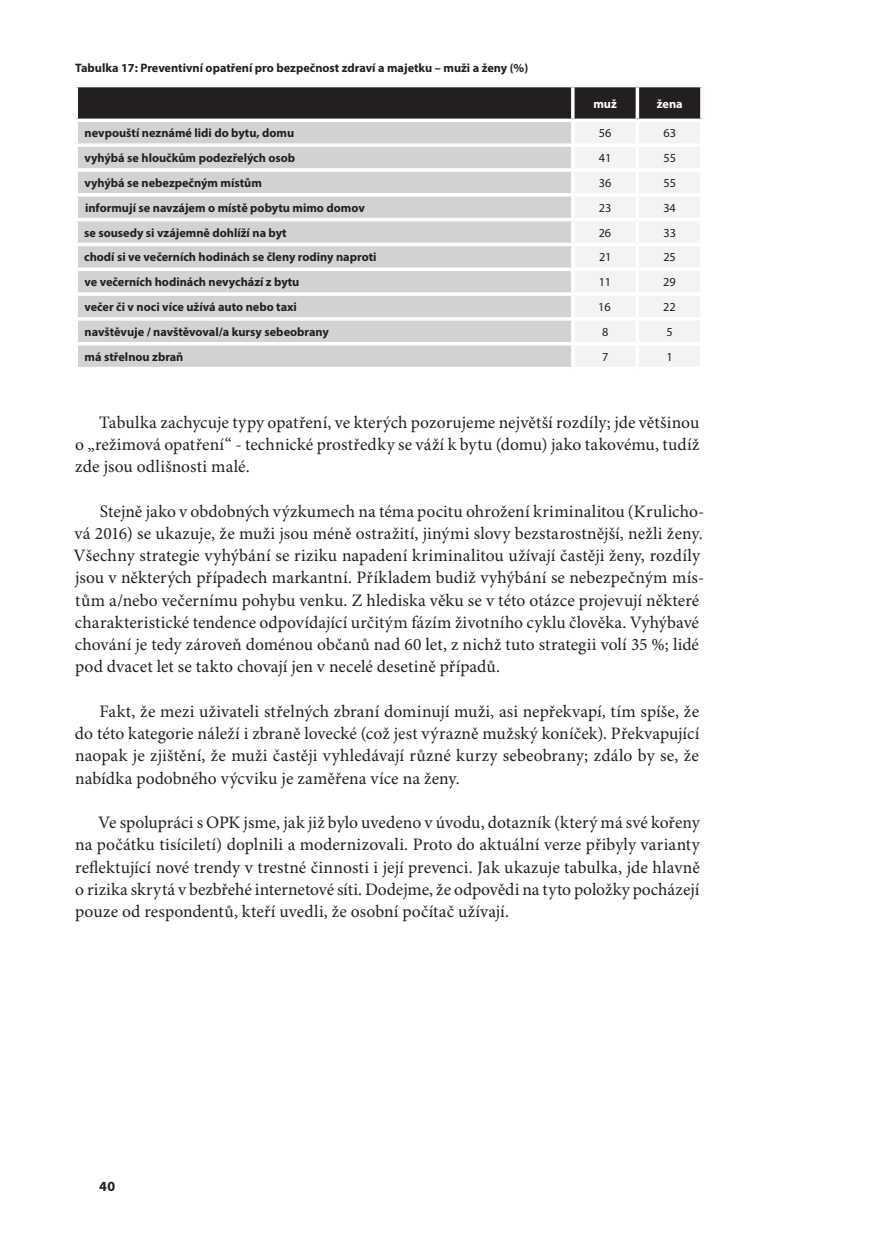
<style>
.page{position:relative;width:874px;height:1241px;background:#fff}
.page>*{position:absolute;margin:0;border:0;box-sizing:border-box;transform-origin:0 0}
.t1{font:17.5px/22.2px "Minion Pro";letter-spacing:.005em;color:#231f20;text-align:justify}
.t2{font:700 14px "Myriad Pro";color:#231f20}
.t3{font:700 12.25px "Myriad Pro";color:#231f20}
.t4{font:12.25px "Myriad Pro";color:#231f20}
.t5{font:700 12.25px "Myriad Pro";color:#fff}
</style>
<div class="page">
<svg style="left:78px;top:87px;width:621px;height:280px"></svg>
<svg style="left:570px;top:87px;width:4px;height:32px"></svg>
<hr style="left:635px;top:87px;width:3px;height:32px;background:#fff">
<hr style="left:635px;top:122px;width:3px;height:21px;background:#fff">
<svg style="left:77px;top:143px;width:495px;height:4px"></svg>
<hr style="left:572px;top:143px;width:65px;height:4px;background:#fff">
<hr style="left:637px;top:143px;width:66px;height:4px;background:#fff">
<hr style="left:635px;top:147px;width:3px;height:21px;background:#fff">
<hr style="left:74px;top:168px;width:498px;height:4px;background:#fff">
<hr style="left:572px;top:168px;width:65px;height:4px;background:#fff">
<hr style="left:637px;top:168px;width:66px;height:4px;background:#fff">
<hr style="left:635px;top:172px;width:3px;height:21px;background:#fff">
<hr style="left:74px;top:193px;width:498px;height:3px;background:#fff">
<hr style="left:572px;top:193px;width:65px;height:3px;background:#fff">
<hr style="left:637px;top:193px;width:66px;height:3px;background:#fff">
<hr style="left:635px;top:196px;width:3px;height:22px;background:#fff">
<hr style="left:74px;top:218px;width:498px;height:3px;background:#fff">
<hr style="left:572px;top:218px;width:65px;height:3px;background:#fff">
<hr style="left:637px;top:218px;width:66px;height:3px;background:#fff">
<hr style="left:635px;top:221px;width:3px;height:22px;background:#fff">
<hr style="left:74px;top:243px;width:498px;height:3px;background:#fff">
<hr style="left:572px;top:243px;width:65px;height:3px;background:#fff">
<hr style="left:637px;top:243px;width:66px;height:3px;background:#fff">
<hr style="left:635px;top:246px;width:3px;height:21px;background:#fff">
<svg style="left:77px;top:267px;width:495px;height:4px"></svg>
<hr style="left:572px;top:267px;width:65px;height:4px;background:#fff">
<hr style="left:637px;top:267px;width:66px;height:4px;background:#fff">
<hr style="left:635px;top:271px;width:3px;height:21px;background:#fff">
<svg style="left:77px;top:292px;width:495px;height:4px"></svg>
<hr style="left:572px;top:292px;width:65px;height:4px;background:#fff">
<hr style="left:637px;top:292px;width:66px;height:4px;background:#fff">
<hr style="left:635px;top:296px;width:3px;height:21px;background:#fff">
<hr style="left:74px;top:317px;width:498px;height:3px;background:#fff">
<hr style="left:572px;top:317px;width:65px;height:3px;background:#fff">
<hr style="left:637px;top:317px;width:66px;height:3px;background:#fff">
<hr style="left:635px;top:320px;width:3px;height:22px;background:#fff">
<hr style="left:74px;top:342px;width:498px;height:3px;background:#fff">
<hr style="left:572px;top:342px;width:65px;height:3px;background:#fff">
<hr style="left:637px;top:342px;width:66px;height:3px;background:#fff">
<hr style="left:635px;top:345px;width:3px;height:22px;background:#fff">
<svg style="left:699px;top:87px;width:3px;height:32px"></svg>
<hr style="left:74px;top:119px;width:498px;height:3px;background:#fff">
<hr style="left:572px;top:119px;width:65px;height:3px;background:#fff">
<svg style="left:570px;top:122px;width:4px;height:21px"></svg>
<hr style="left:637px;top:119px;width:66px;height:3px;background:#fff">
<svg style="left:570px;top:147px;width:4px;height:21px"></svg>
<svg style="left:570px;top:172px;width:4px;height:21px"></svg>
<svg style="left:570px;top:196px;width:4px;height:22px"></svg>
<svg style="left:570px;top:221px;width:4px;height:22px"></svg>
<svg style="left:570px;top:246px;width:4px;height:21px"></svg>
<svg style="left:570px;top:271px;width:4px;height:21px"></svg>
<svg style="left:570px;top:296px;width:4px;height:21px"></svg>
<svg style="left:570px;top:320px;width:4px;height:22px"></svg>
<svg style="left:570px;top:345px;width:4px;height:22px"></svg>
<p class="t3" style="left:75px;top:60px;width:454px">Tabulka 17: Preventivní opatření pro bezpečnost zdraví a majetku – muži a ženy (%)</p>
<p class="t5" style="left:593px;top:95px;width:25px">muž</p>
<p class="t5" style="left:656px;top:95px;width:27px">žena</p>
<p class="t3" style="left:85px;top:125px;width:211px">nevpouští neznámé lidi do bytu, domu</p>
<p class="t4" style="left:598px;top:126px;width:14px">56</p>
<p class="t4" style="left:663px;top:126px;width:14px">63</p>
<p class="t3" style="left:84px;top:150px;width:212px">vyhýbá se hloučkům podezřelých osob</p>
<p class="t4" style="left:598px;top:150px;width:14px">41</p>
<p class="t4" style="left:663px;top:150px;width:14px">55</p>
<p class="t3" style="left:84px;top:175px;width:179px">vyhýbá se nebezpečným místům</p>
<p class="t4" style="left:598px;top:175px;width:14px">36</p>
<p class="t4" style="left:663px;top:175px;width:14px">55</p>
<p class="t3" style="left:85px;top:200px;width:281px">informují se navzájem o místě pobytu mimo domov</p>
<p class="t4" style="left:598px;top:200px;width:14px">23</p>
<p class="t4" style="left:663px;top:200px;width:14px">34</p>
<p class="t3" style="left:84px;top:224px;width:204px">se sousedy si vzájemně dohlíží na byt</p>
<p class="t4" style="left:598px;top:225px;width:14px">26</p>
<p class="t4" style="left:663px;top:225px;width:14px">33</p>
<p class="t3" style="left:84px;top:249px;width:294px">chodí si ve večerních hodinách se členy rodiny naproti</p>
<p class="t4" style="left:598px;top:250px;width:14px">21</p>
<p class="t4" style="left:663px;top:250px;width:14px">25</p>
<p class="t3" style="left:84px;top:274px;width:216px">ve večerních hodinách nevychází z bytu</p>
<p class="t4" style="left:598px;top:274px;width:14px">11</p>
<p class="t4" style="left:662px;top:274px;width:14px">29</p>
<p class="t3" style="left:84px;top:299px;width:214px">večer či v noci více užívá auto nebo taxi</p>
<p class="t4" style="left:598px;top:299px;width:14px">16</p>
<p class="t4" style="left:663px;top:299px;width:14px">22</p>
<p class="t3" style="left:85px;top:324px;width:246px">navštěvuje / navštěvoval/a kursy sebeobrany</p>
<p class="t4" style="left:601px;top:324px;width:8px">8</p>
<p class="t4" style="left:666px;top:324px;width:8px">5</p>
<p class="t3" style="left:85px;top:348px;width:100px">má střelnou zbraň</p>
<p class="t4" style="left:601px;top:349px;width:8px">7</p>
<p class="t4" style="left:666px;top:349px;width:8px">1</p>
<p class="t1" style="left:75px;top:411px;width:625px;text-indent:24px">Tabulka zachycuje typy opatření, ve kterých pozorujeme největší rozdíly; jde většinou o „režimová opatření“ - technické prostředky se váží k bytu (domu) jako takovému, tudíž zde jsou odlišnosti malé.</p>
<p class="t1" style="left:73px;top:500px;width:632px;text-align:left;text-indent:26px">Stejně jako v obdobných výzkumech na téma pocitu ohrožení kriminalitou (Krulicho&shy;vá 2016) se ukazuje, že muži jsou méně ostražití, jinými slovy bezstarostnější, nežli ženy.<br>Všechny strategie vyhýbání se riziku napadení kriminalitou užívají častěji ženy, rozdíly jsou v některých případech markantní. Příkladem budiž vyhýbání se nebezpečným mís&shy;tům a/nebo večernímu pohybu venku. Z hlediska věku se v této otázce projevují některé charakteristické tendence odpovídající určitým fázím životního cyklu člověka. Vyhýbavé chování je tedy zároveň doménou občanů nad 60 let, z nichž tuto strategii volí 35 %; lidé pod dvacet let se takto chovají jen v necelé desetině případů.</p>
<p class="t1" style="left:75px;top:700px;width:625px;text-indent:25px">Fakt, že mezi uživateli střelných zbraní dominují muži, asi nepřekvapí, tím spíše, že do této kategorie náleží i zbraně lovecké (což jest výrazně mužský koníček). Překvapující naopak je zjištění, že muži častěji vyhledávají různé kurzy sebeobrany; zdálo by se, že nabídka podobného výcviku je zaměřena více na ženy.</p>
<p class="t1" style="left:75px;top:811px;width:626px;text-indent:23px">Ve spolupráci s OPK jsme, jak již bylo uvedeno v úvodu, dotazník (který má své kořeny na počátku tisíciletí) doplnili a modernizovali. Proto do aktuální verze přibyly varianty reflektující nové trendy v trestné činnosti i její prevenci. Jak ukazuje tabulka, jde hlavně o rizika skrytá v bezbřehé internetové síti. Dodejme, že odpovědi na tyto položky pocházejí pouze od respondentů, kteří uvedli, že osobní počítač užívají.</p>
<p class="t2" style="left:99px;top:1177px;width:17px">40</p>
</div>
